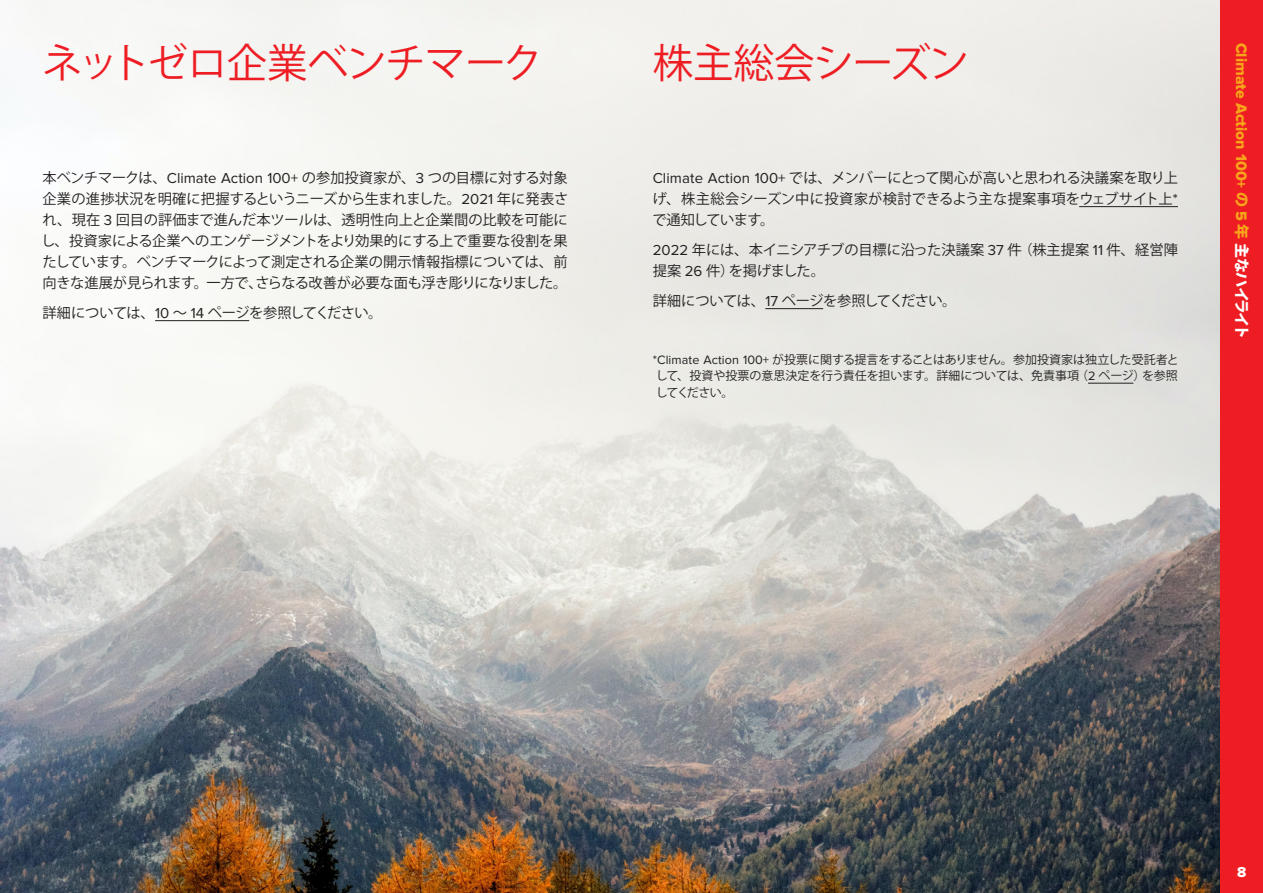
<style>
.page{position:relative;width:1263px;height:893px;background:#fff}
.page>*{position:absolute;margin:0;border:0;box-sizing:border-box;transform-origin:0 0}
.t1{font:40.5px "Koz Go Pro";letter-spacing:-.03em;color:#ee1d23}
.t2{font:15.75px "Proxima Nova Extrabld";color:#f9a51b}
.t3{font:15px "Proxima Nova Extrabld";color:#fff}
.t4{font:14.25px/21px "Koz Go Pro";letter-spacing:-.02em;color:#231f20;text-align:justify}
.t5{font:12px/16.5px "Koz Go Pro";letter-spacing:-.01em;color:#231f20;text-align:justify}
.s1{font-family:"Proxima Nova";font-size:15px}
.s2{font-family:"Koz Go Pro";font-weight:800;font-size:15px}
.s3{font-family:"Koz Go Pro";font-weight:800;font-size:15px;color:#fff}
.s4{font-family:"Proxima Nova";font-size:12.6px}
</style>
<div class="page">
<img style="left:0;top:0;width:1220px;height:893px">
<hr style="left:155px;top:320px;width:94px;height:1px;background:#231f20">
<div style="left:1220px;top:0;width:43px;height:893px;background:#ee1d23"></div>
<hr style="left:1079px;top:206px;width:99px;height:1px;background:#231f20">
<hr style="left:765px;top:308px;width:58px;height:1px;background:#231f20">
<hr style="left:1088px;top:383px;width:45px;height:1px;background:#231f20">
<h1 class="t1" style="left:42px;top:37px;width:502px">ネットゼロ企業ベンチマーク</h1>
<p class="t4" style="left:41px;top:167px;width:529px">本ベンチマークは、<span class="s1">Climate Action 100+</span> の参加投資家が、<span class="s1">3</span> つの目標に対する対象企業の進捗状況を明確に把握するというニーズから生まれました。<span class="s1">2021</span> 年に発表され、現在 <span class="s1">3</span> 回目の評価まで進んだ本ツールは、透明性向上と企業間の比較を可能にし、投資家による企業へのエンゲージメントをより効果的にする上で重要な役割を果たしています。ベンチマークによって測定される企業の開示情報指標については、前向きな進展が見られます。一方で、さらなる改善が必要な面も浮き彫りになりました。</p>
<p class="t4" style="left:43px;top:302px;width:342px">詳細については、<span class="s1">10</span> ～ <span class="s1">14</span> ページを参照してください。</p>
<h1 class="t1" style="left:653px;top:37px;width:318px">株主総会シーズン</h1>
<p class="t2" style="left:1250px;top:43px;width:298px;rotate:90deg">Climate Action 100+ <span class="s2">の</span> 5 <span class="s2">年</span><span class="s3">主なハイライト</span></p>
<p class="t4" style="left:652px;top:167px;width:527px"><span class="s1">Climate Action 100+</span> では、メンバーにとって関心が高いと思われる決議案を取り上げ、株主総会シーズン中に投資家が検討できるよう主な提案事項をウェブサイト上<span class="s1">*</span>で通知しています。</p>
<p class="t4" style="left:653px;top:239px;width:527px"><span class="s1">2022</span> 年には、本イニシアチブの目標に沿った決議案 <span class="s1">37</span> 件（株主提案 <span class="s1">11</span> 件、経営陣提案 <span class="s1">26</span> 件）を掲げました。</p>
<p class="t4" style="left:653px;top:290px;width:305px">詳細については、<span class="s1">17</span> ページを参照してください。</p>
<p class="t5" style="left:653px;top:351px;width:528px"><span class="s4">* Climate Action 100+</span> が投票に関する提言をすることはありません。参加投資家は独立した受託者として、投資や投票の意思決定を行う責任を担います。詳細については、免責事項（<span class="s4">2</span> ページ）を参照してください。</p>
<p class="t3" style="left:1237px;top:863px;width:11px">8</p>
</div>
